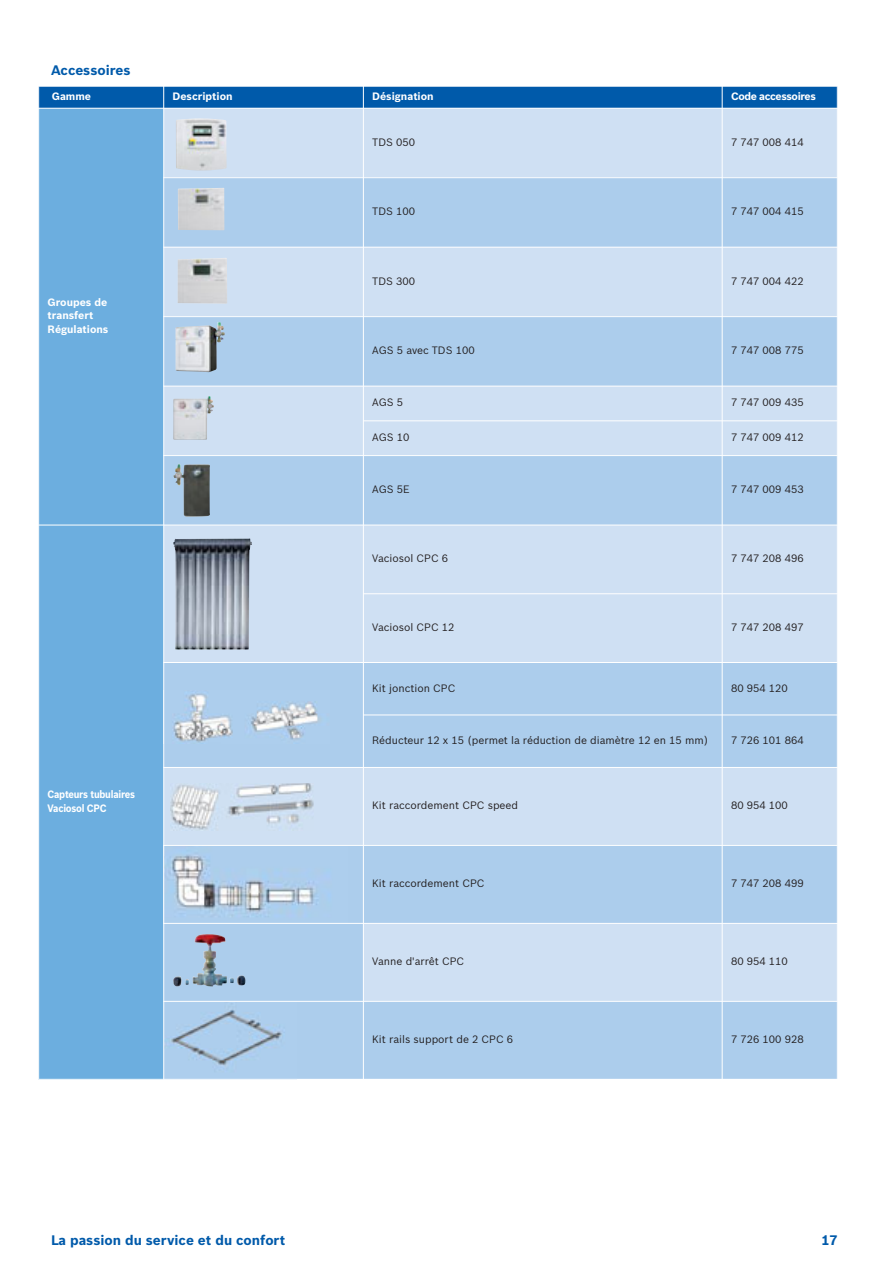
<style>
.page{position:relative;width:893px;height:1265px;background:#fff}
.page>*{position:absolute;margin:0;border:0;box-sizing:border-box;transform-origin:0 0}
.t1{font:700 13.5px "Bosch Sans";color:#005aaa}
.t2{font:10.5px "Bosch Sans";color:#231f20}
.t3{font:700 10.5px/13.5px "Bosch Sans";color:#fff}
.t4{font:700 10.5px/13.5px "Bosch Sans";letter-spacing:-.025em;color:#fff;scale:.9 1}
.t5{font:700 10.5px "Bosch Sans";letter-spacing:-.035em;color:#fff}
</style>
<div class="page">
<div style="left:38px;top:86px;width:126px;height:22px;background:#005aaa"></div>
<div style="left:164px;top:86px;width:199px;height:22px;background:#005aaa"></div>
<div style="left:363px;top:86px;width:359px;height:22px;background:#005aaa"></div>
<div style="left:722px;top:86px;width:116px;height:22px;background:#005aaa"></div>
<div style="left:38px;top:108px;width:126px;height:417px;background:#6caedf"></div>
<div style="left:164px;top:108px;width:199px;height:70px;background:#cfe0f3"></div>
<img style="left:176px;top:118px;width:51px;height:53px">
<div style="left:363px;top:108px;width:359px;height:70px;background:#cfe0f3"></div>
<div style="left:722px;top:108px;width:116px;height:70px;background:#cfe0f3"></div>
<div style="left:164px;top:178px;width:199px;height:69px;background:#accdec"></div>
<img style="left:178px;top:188px;width:47px;height:42px">
<div style="left:363px;top:178px;width:359px;height:69px;background:#accdec"></div>
<div style="left:722px;top:178px;width:116px;height:69px;background:#accdec"></div>
<div style="left:164px;top:247px;width:199px;height:69px;background:#cfe0f3"></div>
<img style="left:177px;top:258px;width:50px;height:46px">
<div style="left:363px;top:247px;width:359px;height:69px;background:#cfe0f3"></div>
<div style="left:722px;top:247px;width:116px;height:69px;background:#cfe0f3"></div>
<div style="left:164px;top:316px;width:199px;height:70px;background:#accdec"></div>
<img style="left:175px;top:322px;width:50px;height:20px">
<div style="left:363px;top:316px;width:359px;height:70px;background:#accdec"></div>
<div style="left:722px;top:316px;width:116px;height:70px;background:#accdec"></div>
<div style="left:164px;top:386px;width:199px;height:69px;background:#cfe0f3"></div>
<img style="left:173px;top:396px;width:41px;height:39px">
<div style="left:363px;top:386px;width:359px;height:35px;background:#cfe0f3"></div>
<div style="left:722px;top:386px;width:116px;height:35px;background:#cfe0f3"></div>
<div style="left:363px;top:421px;width:359px;height:34px;background:#cfe0f3"></div>
<div style="left:722px;top:421px;width:116px;height:34px;background:#cfe0f3"></div>
<div style="left:164px;top:455px;width:199px;height:70px;background:#accdec"></div>
<img style="left:173px;top:464px;width:37px;height:53px">
<div style="left:363px;top:455px;width:359px;height:70px;background:#accdec"></div>
<div style="left:722px;top:455px;width:116px;height:70px;background:#accdec"></div>
<div style="left:38px;top:525px;width:126px;height:554px;background:#6caedf"></div>
<div style="left:164px;top:525px;width:199px;height:137px;background:#cfe0f3"></div>
<img style="left:173px;top:538px;width:79px;height:111px">
<div style="left:363px;top:525px;width:359px;height:68px;background:#cfe0f3"></div>
<div style="left:722px;top:525px;width:116px;height:68px;background:#cfe0f3"></div>
<div style="left:363px;top:593px;width:359px;height:69px;background:#cfe0f3"></div>
<div style="left:722px;top:593px;width:116px;height:69px;background:#cfe0f3"></div>
<div style="left:164px;top:662px;width:199px;height:105px;background:#accdec"></div>
<img style="left:164px;top:690px;width:157px;height:53px">
<div style="left:363px;top:662px;width:359px;height:53px;background:#accdec"></div>
<div style="left:722px;top:662px;width:116px;height:53px;background:#accdec"></div>
<div style="left:363px;top:715px;width:359px;height:52px;background:#accdec"></div>
<div style="left:722px;top:715px;width:116px;height:52px;background:#accdec"></div>
<div style="left:164px;top:767px;width:199px;height:78px;background:#cfe0f3"></div>
<img style="left:170px;top:783px;width:144px;height:47px">
<div style="left:363px;top:767px;width:359px;height:78px;background:#cfe0f3"></div>
<div style="left:722px;top:767px;width:116px;height:78px;background:#cfe0f3"></div>
<div style="left:164px;top:845px;width:199px;height:78px;background:#accdec"></div>
<img style="left:164px;top:846px;width:166px;height:77px">
<div style="left:363px;top:845px;width:359px;height:78px;background:#accdec"></div>
<div style="left:722px;top:845px;width:116px;height:78px;background:#accdec"></div>
<div style="left:164px;top:923px;width:199px;height:78px;background:#accdec"></div>
<img style="left:173px;top:934px;width:73px;height:52px">
<div style="left:363px;top:923px;width:359px;height:78px;background:#cfe0f3"></div>
<div style="left:722px;top:923px;width:116px;height:78px;background:#cfe0f3"></div>
<div style="left:164px;top:1001px;width:199px;height:78px;background:#accdec"></div>
<img style="left:171px;top:1010px;width:111px;height:56px">
<div style="left:363px;top:1001px;width:359px;height:78px;background:#accdec"></div>
<div style="left:722px;top:1001px;width:116px;height:78px;background:#accdec"></div>
<hr style="left:38px;top:86px;width:1px;height:993px;background:#fff">
<hr style="left:163px;top:86px;width:1px;height:993px;background:#fff">
<hr style="left:363px;top:86px;width:1px;height:993px;background:#fff">
<hr style="left:722px;top:86px;width:1px;height:993px;background:#fff">
<hr style="left:837px;top:86px;width:1px;height:993px;background:#fff">
<hr style="left:38px;top:86px;width:800px;height:1px;background:#fff">
<hr style="left:38px;top:108px;width:800px;height:1px;background:#fff">
<hr style="left:163px;top:177px;width:675px;height:1px;background:#fff">
<hr style="left:163px;top:247px;width:675px;height:1px;background:#fff">
<hr style="left:163px;top:316px;width:675px;height:1px;background:#fff">
<hr style="left:163px;top:386px;width:675px;height:1px;background:#fff">
<hr style="left:363px;top:420px;width:475px;height:1px;background:#fff">
<hr style="left:163px;top:455px;width:675px;height:1px;background:#fff">
<hr style="left:38px;top:524px;width:800px;height:1px;background:#fff">
<hr style="left:363px;top:593px;width:475px;height:1px;background:#fff">
<hr style="left:163px;top:662px;width:675px;height:1px;background:#fff">
<hr style="left:363px;top:714px;width:475px;height:1px;background:#fff">
<hr style="left:163px;top:767px;width:675px;height:1px;background:#fff">
<hr style="left:163px;top:845px;width:675px;height:1px;background:#fff">
<hr style="left:163px;top:923px;width:675px;height:1px;background:#fff">
<hr style="left:163px;top:1001px;width:675px;height:1px;background:#fff">
<hr style="left:38px;top:1078px;width:800px;height:1px;background:#fff">
<p class="t1" style="left:51px;top:64px;width:81px">Accessoires</p>
<p class="t3" style="left:52px;top:90px;width:41px">Gamme</p>
<p class="t3" style="left:173px;top:90px;width:62px">Description</p>
<p class="t3" style="left:372px;top:90px;width:63px">Désignation</p>
<p class="t5" style="left:731px;top:92px;width:86px">Code accessoires</p>
<p class="t2" style="left:372px;top:137px;width:44px">TDS 050</p>
<p class="t2" style="left:731px;top:137px;width:74px">7 747 008 414</p>
<p class="t2" style="left:372px;top:206px;width:44px">TDS 100</p>
<p class="t2" style="left:731px;top:206px;width:74px">7 747 004 415</p>
<p class="t3" style="left:48px;top:296px;width:62px">Groupes de transfert<br>Régulations</p>
<p class="t4" style="left:48px;top:788px;width:99px">Capteurs tubulaires<br>Vaciosol CPC</p>
<p class="t2" style="left:372px;top:276px;width:44px">TDS 300</p>
<p class="t2" style="left:731px;top:276px;width:74px">7 747 004 422</p>
<p class="t2" style="left:372px;top:345px;width:104px">AGS 5 avec TDS 100</p>
<p class="t2" style="left:731px;top:345px;width:74px">7 747 008 775</p>
<p class="t2" style="left:372px;top:397px;width:32px">AGS 5</p>
<p class="t2" style="left:731px;top:397px;width:74px">7 747 009 435</p>
<p class="t2" style="left:372px;top:432px;width:39px">AGS 10</p>
<p class="t2" style="left:731px;top:432px;width:74px">7 747 009 412</p>
<p class="t2" style="left:372px;top:484px;width:39px">AGS 5E</p>
<p class="t2" style="left:731px;top:484px;width:74px">7 747 009 453</p>
<p class="t2" style="left:372px;top:553px;width:77px">Vaciosol CPC 6</p>
<p class="t2" style="left:731px;top:553px;width:74px">7 747 208 496</p>
<p class="t2" style="left:372px;top:622px;width:84px">Vaciosol CPC 12</p>
<p class="t2" style="left:731px;top:622px;width:74px">7 747 208 497</p>
<p class="t2" style="left:372px;top:682px;width:85px">Kit jonction CPC</p>
<p class="t2" style="left:731px;top:682px;width:58px">80 954 120</p>
<p class="t2" style="left:372px;top:735px;width:337px">Réducteur 12 x 15 (permet la réduction de diamètre 12 en 15 mm)</p>
<p class="t2" style="left:731px;top:735px;width:74px">7 726 101 864</p>
<p class="t2" style="left:372px;top:800px;width:147px">Kit raccordement CPC speed</p>
<p class="t2" style="left:731px;top:800px;width:58px">80 954 100</p>
<p class="t2" style="left:372px;top:878px;width:114px">Kit raccordement CPC</p>
<p class="t2" style="left:731px;top:878px;width:74px">7 747 208 499</p>
<p class="t2" style="left:372px;top:956px;width:93px">Vanne d'arrêt CPC</p>
<p class="t2" style="left:731px;top:956px;width:58px">80 954 110</p>
<p class="t2" style="left:372px;top:1034px;width:142px">Kit rails support de 2 CPC 6</p>
<p class="t2" style="left:731px;top:1034px;width:74px">7 726 100 928</p>
<p class="t1" style="left:51px;top:1234px;width:236px">La passion du service et du confort</p>
<p class="t1" style="left:821px;top:1234px;width:18px">17</p>
</div>
